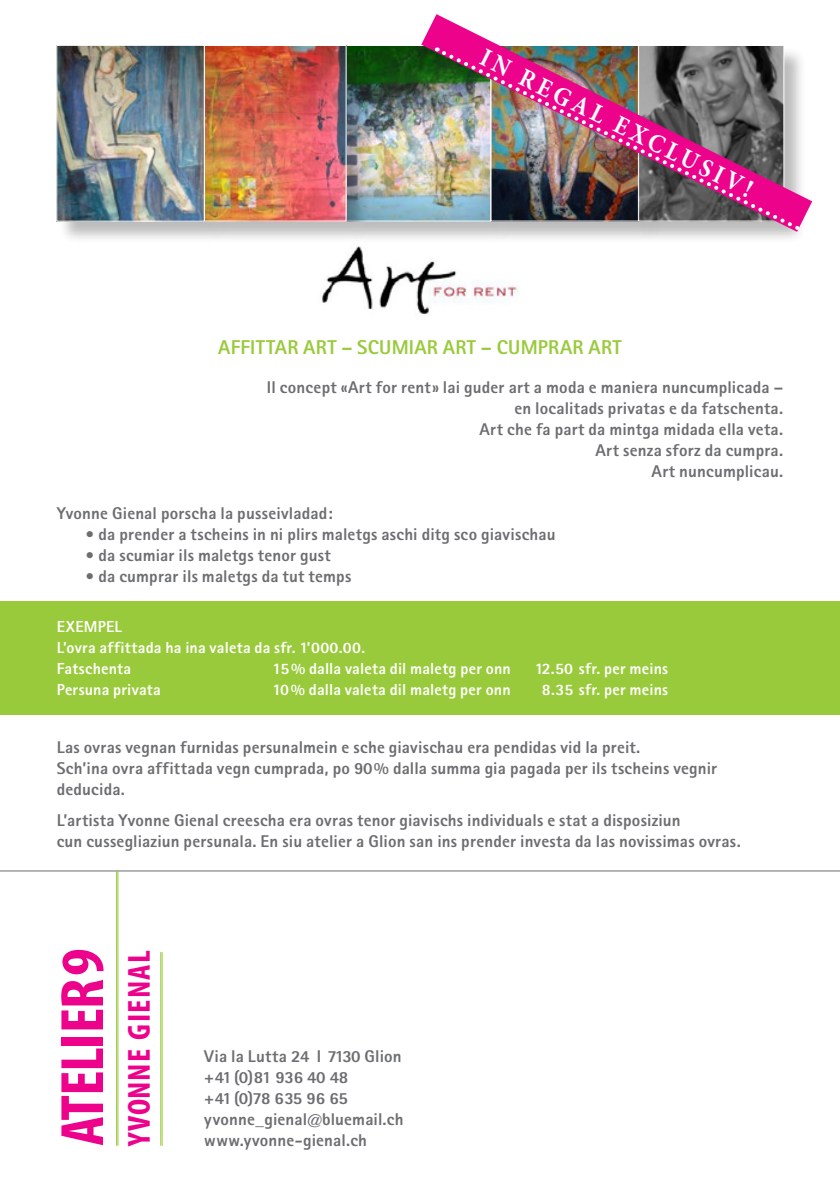
<style>
.page{position:relative;width:840px;height:1191px;background:#fff}
.page>*{position:absolute;margin:0;border:0;box-sizing:border-box;transform-origin:0 0}
.t1{font:700 condensed 61.6px "Myriad Pro";letter-spacing:-.025em;color:#ed028c;scale:1.05 1}
.t2{font:700 condensed 32px "Myriad Pro";letter-spacing:.035em;color:#ed028c;scale:1.05 1}
.t3{font:700 26px "Minion Pro";color:#fff;scale:.93 1}
.t4{font:800 20px "Rotis Sans Serif";letter-spacing:.015em;color:#99ca3b}
.t5{font:800 17px/21px "Rotis Sans Serif";letter-spacing:.01em;color:#6c6d70}
.t6{font:800 16px/21px "Rotis Sans Serif";letter-spacing:.01em;color:#fff}
</style>
<div class="page">
<img style="left:321px;top:246px;width:198px;height:69px">
<hr style="left:0;top:870px;width:839px;height:1px;background:#6c6d70">
<hr style="left:116px;top:870px;width:1px;height:275px;background:#99ca3b">
<hr style="left:117px;top:870px;width:1px;height:275px;background:#99ca3b">
<hr style="left:160px;top:952px;width:1px;height:193px;background:#99ca3b">
<hr style="left:162px;top:952px;width:1px;height:193px;background:#99ca3b">
<div style="left:0;top:601px;width:839px;height:113px;background:#99ca3b"></div>
<div style="left:347px;top:46px;width:166px;height:198px;background:#231f20;opacity:.3"></div>
<img style="left:369px;top:47px;width:52px;height:172px">
<div style="left:58px;top:46px;width:169px;height:198px;background:#231f20;opacity:.3"></div>
<img style="left:56px;top:45px;width:148px;height:176px">
<div style="left:205px;top:46px;width:164px;height:198px;background:#231f20;opacity:.3"></div>
<div style="left:204px;top:45px;width:142px;height:176px;border:1px solid #fff"></div>
<img style="left:421px;top:14px;width:363px;height:218px">
<img style="left:438px;top:48px;width:375px;height:193px">
<h3 class="t3" style="left:490px;top:38px;width:325px;rotate:27deg">IN REGAL EXCLUSI V!</h3>
<p class="t4" style="left:218px;top:334px;width:405px">Affittar art – scumiar art – cumprar art</p>
<p class="t5" style="left:267px;top:376px;width:517px;text-align:right">Il concept «Art for rent» lai guder art a moda e maniera nuncumplicada – en localitads privatas e da fatschenta.<br>Art che fa part da mintga midada ella veta.<br>Art senza sforz da cumpra.<br>Art nuncumplicau.</p>
<p class="t5" style="left:57px;top:502px;width:277px">Yvonne Gienal porscha la pusseivladad:</p>
<p class="t5" style="left:85px;top:523px;width:472px">• da prender a tscheins in ni plirs maletgs aschi ditg sco giavischau</p>
<p class="t5" style="left:85px;top:544px;width:247px">• da scumiar ils maletgs tenor gust</p>
<p class="t5" style="left:85px;top:565px;width:267px">• da cumprar ils maletgs da tut temps</p>
<p class="t6" style="left:57px;top:616px;width:310px">Exempel<br>L’ovra affittada ha ina valeta da sfr. 1’000.00.<br>Fatschenta</p>
<p class="t6" style="left:272px;top:658px;width:240px">15% dalla valeta dil maletg per onn</p>
<p class="t6" style="left:534px;top:658px;width:135px">12.50 sfr. per meins</p>
<p class="t6" style="left:57px;top:679px;width:106px">Persuna privata</p>
<p class="t6" style="left:272px;top:679px;width:239px">10% dalla valeta dil maletg per onn</p>
<p class="t6" style="left:541px;top:679px;width:128px">8.35 sfr. per meins</p>
<p class="t5" style="left:57px;top:737px;width:661px">Las ovras vegnan furnidas persunalmein e sche giavischau era pendidas vid la preit.<br>Sch’ina ovra affittada vegn cumprada, po 90% dalla summa gia pagada per ils tscheins vegnir deducida.</p>
<p class="t5" style="left:57px;top:810px;width:685px">L’artista Yvonne Gienal creescha era ovras tenor giavischs individuals e stat a disposiziun<br>cun cussegliaziun persunala. En siu atelier a Glion san ins prender investa da las novissimas ovras.</p>
<h1 class="t1" style="left:44px;top:1145px;width:189px;rotate:-90deg">ATELIER9</h1>
<h2 class="t2" style="left:119px;top:1145px;width:188px;rotate:-90deg">YVONNE GIENAL</h2>
<p class="t5" style="left:204px;top:1045px;width:201px">Via la Lutta 24 I 7130 Glion +41(0)81 936 40 48<br>+41 (0)78 635 96 65 yvonne_gienal@bluemail.ch www.yvonne-gienal.ch</p>
</div>
